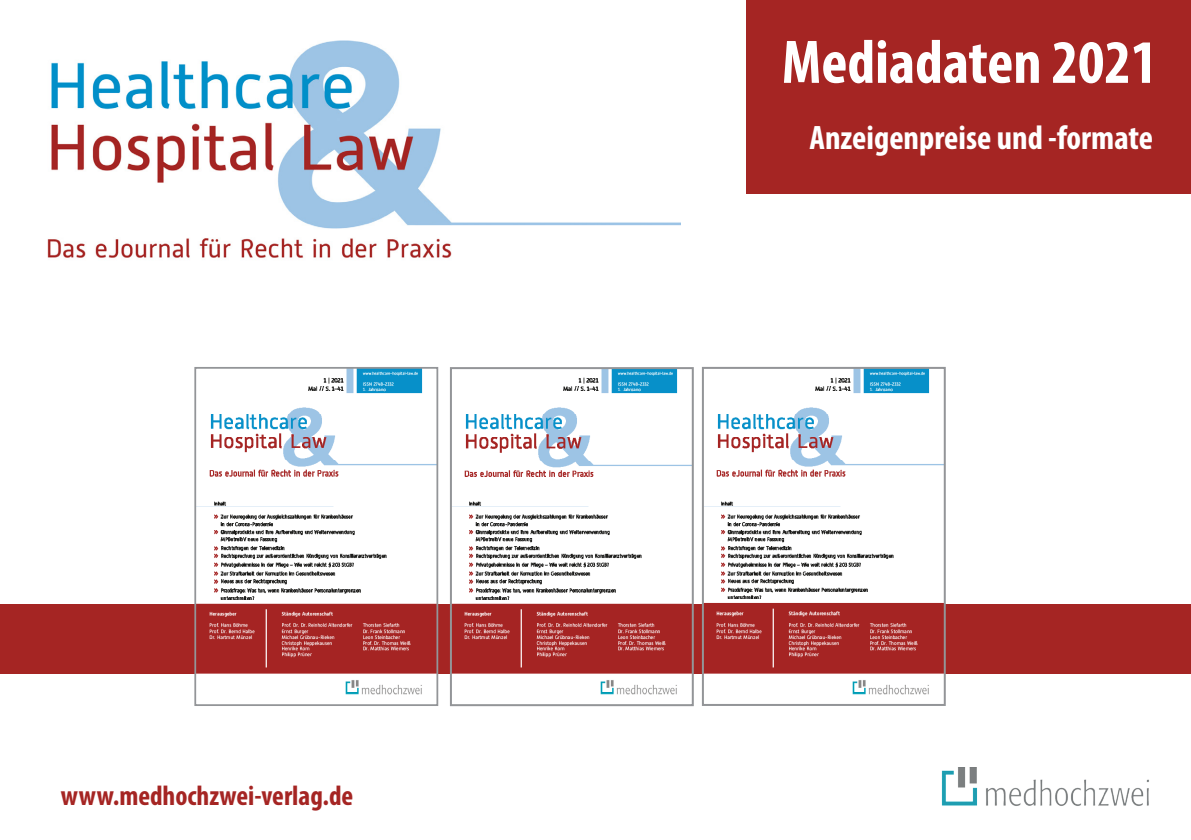
<style>
.page{position:relative;width:1191px;height:840px;background:#fff}
.page>*{position:absolute;margin:0;border:0;box-sizing:border-box;transform-origin:0 0}
.t1{font:700 condensed 62px "Myriad Pro";color:#fff}
.t2{font:700 condensed 34px "Myriad Pro";color:#fff}
.t3{font:700 condensed 28px "Myriad Pro";color:#a52523}
</style>
<div class="page">
<div style="left:0;top:603px;width:1191px;height:70px;background:#a52523"></div>
<img style="left:197px;top:370px;width:238px;height:325px">
<div style="left:194px;top:367px;width:244px;height:338px;border:2px solid #939598"></div>
<div style="left:746px;top:0;width:445px;height:193px;background:#a52523"></div>
<img style="left:941px;top:767px;width:208px;height:39px">
<img style="left:47px;top:40px;width:633px;height:218px">
<img style="left:453px;top:370px;width:238px;height:325px">
<div style="left:450px;top:367px;width:244px;height:338px;border:2px solid #939598"></div>
<img style="left:705px;top:369px;width:237px;height:326px">
<div style="left:702px;top:366px;width:243px;height:339px;border:2px solid #939598"></div>
<p class="t3" style="left:61px;top:777px;width:294px">www.medhochzwei-verlag.de</p>
<p class="t1" style="left:782px;top:23px;width:377px">Mediadaten 2021</p>
<p class="t2" style="left:809px;top:116px;width:345px">Anzeigenpreise und -formate</p>
</div>
